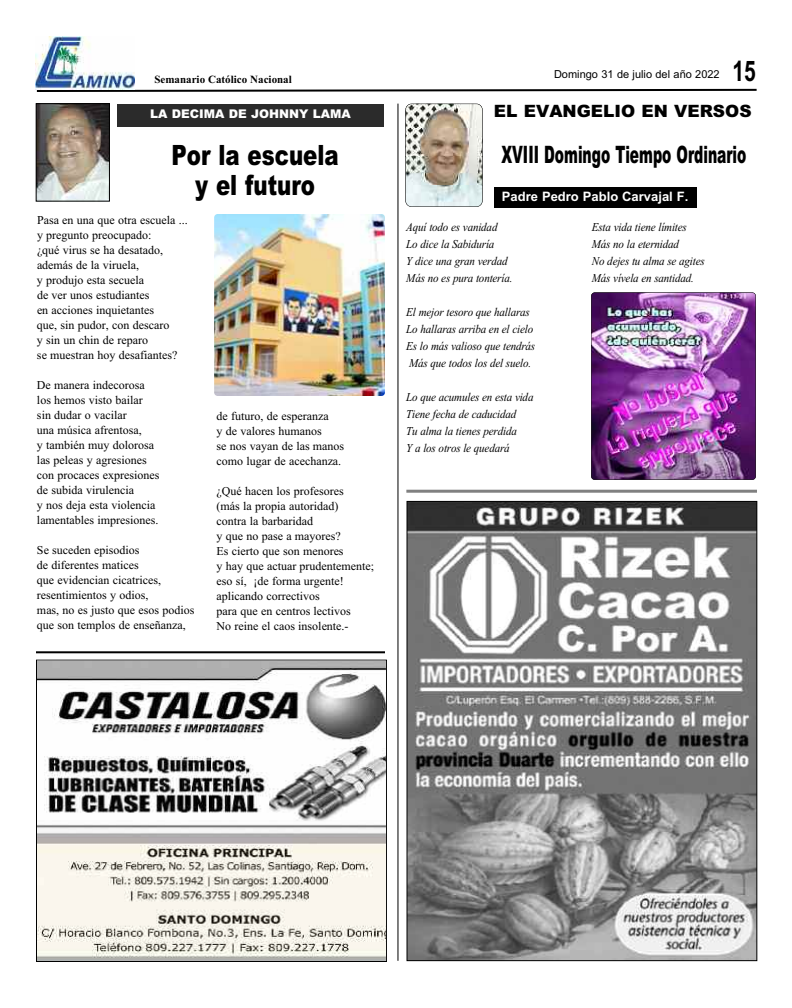
<style>
.page{position:relative;width:792px;height:1008px;background:#fff}
.page>*{position:absolute;margin:0;border:0;box-sizing:border-box;transform-origin:0 0}
.t1{font:700 28.4px "Arial";color:#000;scale:.74 1}
.t2{font:900 28px/30px "Arial";color:#000;text-align:center;scale:.76 1}
.t3{font:900 24px "Arial";color:#000;scale:.58 1}
.t4{font:900 17px "Arial";color:#000}
.t5{font:13px "Arial Bold MT OTF";color:#fff}
.t6{font:12px/15px "Times New Roman";color:#000}
.t7{font:italic 12px/17px "Times New Roman";letter-spacing:-.015em;color:#000;scale:.92 1}
.t8{font:900 12px "Arial";color:#fff}
.t9{font:11px "Arial";color:#000}
.t10{font:700 11px "Times New Roman";color:#000}
</style>
<div class="page">
<svg style="left:35px;top:88px;width:722px;height:4px"></svg>
<img style="left:405px;top:104px;width:78px;height:103px">
<div style="left:405px;top:104px;width:78px;height:103px;border:1px solid #000;border-radius:6px"></div>
<hr style="left:397px;top:104px;width:1px;height:857px;background:#000">
<hr style="left:406px;top:490px;width:351px;height:3px;background:#808080">
<div style="left:494px;top:187px;width:203px;height:20px;background:#000"></div>
<img style="left:38px;top:106px;width:70px;height:93px">
<div style="left:36px;top:104px;width:74px;height:97px;border:1px solid #000"></div>
<img style="left:409px;top:503px;width:346px;height:456px">
<div style="left:407px;top:501px;width:350px;height:460px;border:1px solid #000"></div>
<div style="left:117px;top:104px;width:267px;height:23px;background:#2b2b2b"></div>
<img style="left:36px;top:36px;width:99px;height:53px">
<img style="left:591px;top:292px;width:165px;height:188px;border-radius:4px">
<div style="left:591px;top:292px;width:165px;height:188px;border:1px solid #000;border-radius:4px"></div>
<img style="left:214px;top:214px;width:171px;height:182px;border-radius:4px">
<hr style="left:36px;top:651px;width:349px;height:2px;background:#000">
<img style="left:37px;top:661px;width:349px;height:300px">
<img style="left:37px;top:838px;width:348px;height:121px">
<p class="t10" style="left:154px;top:72px;width:139px">Semanario Católico Nacional</p>
<p class="t9" style="left:554px;top:68px;width:167px">Domingo 31 de julio del año 2022</p>
<h1 class="t1" style="left:733px;top:55px;width:33px">15</h1>
<p class="t8" style="left:150px;top:107px;width:202px">LA DECIMA DE JOHNNY LAMA</p>
<h2 class="t2" style="left:172px;top:141px;width:222px">Por la escuela y el futuro</h2>
<p class="t6" style="left:37px;top:213px;width:152px">Pasa en una que otra escuela ... y pregunto preocupado:<br>¿qué virus se ha desatado, además de la viruela,<br>y produjo esta secuela<br>de ver unos estudiantes<br>en acciones inquietantes<br>que, sin pudor, con descaro<br>y sin un chin de reparo<br>se muestran hoy desafiantes?</p>
<p class="t6" style="left:37px;top:378px;width:124px">De manera indecorosa los hemos visto bailar sin dudar o vacilar<br>una música afrentosa,<br>y también muy dolorosa las peleas y agresiones con procaces expresiones de subida virulencia<br>y nos deja esta violencia lamentables impresiones.</p>
<p class="t6" style="left:37px;top:543px;width:159px">Se suceden episodios<br>de diferentes matices<br>que evidencian cicatrices, resentimientos y odios,<br>mas, no es justo que esos podios que son templos de enseñanza,</p>
<p class="t6" style="left:216px;top:409px;width:129px">de futuro, de esperanza<br>y de valores humanos<br>se nos vayan de las manos como lugar de acechanza.</p>
<p class="t6" style="left:216px;top:484px;width:159px">¿Qué hacen los profesores<br>(más la propia autoridad)<br>contra la barbaridad<br>y que no pase a mayores?<br>Es cierto que son menores<br>y hay que actuar prudentemente; eso sí, ¡de forma urgente! aplicando correctivos<br>para que en centros lectivos<br>No reine el caos insolente.-</p>
<h3 class="t4" style="left:494px;top:101px;width:259px">EL EVANGELIO EN VERSOS</h3>
<h3 class="t3" style="left:501px;top:141px;width:424px">XVIII Domingo Tiempo Ordinario</h3>
<p class="t5" style="left:502px;top:189px;width:188px">Padre Pedro Pablo Carvajal F.</p>
<p class="t7" style="left:406px;top:219px;width:117px">Aquí todo es vanidad<br>Lo dice la Sabiduría<br>Y dice una gran verdad<br>Más no es pura tontería.</p>
<p class="t7" style="left:406px;top:304px;width:142px">El mejor tesoro que hallaras<br>Lo hallaras arriba en el cielo<br>Es lo más valioso que tendrás<br>Más que todos los del suelo.</p>
<p class="t7" style="left:406px;top:389px;width:140px">Lo que acumules en esta vida<br>Tiene fecha de caducidad<br>Tu alma la tienes perdida<br>Y a los otros le quedará</p>
<p class="t7" style="left:592px;top:219px;width:124px">Esta vida tiene límites<br>Más no la eternidad<br>No dejes tu alma se agites<br>Más vívela en santidad.</p>
</div>
